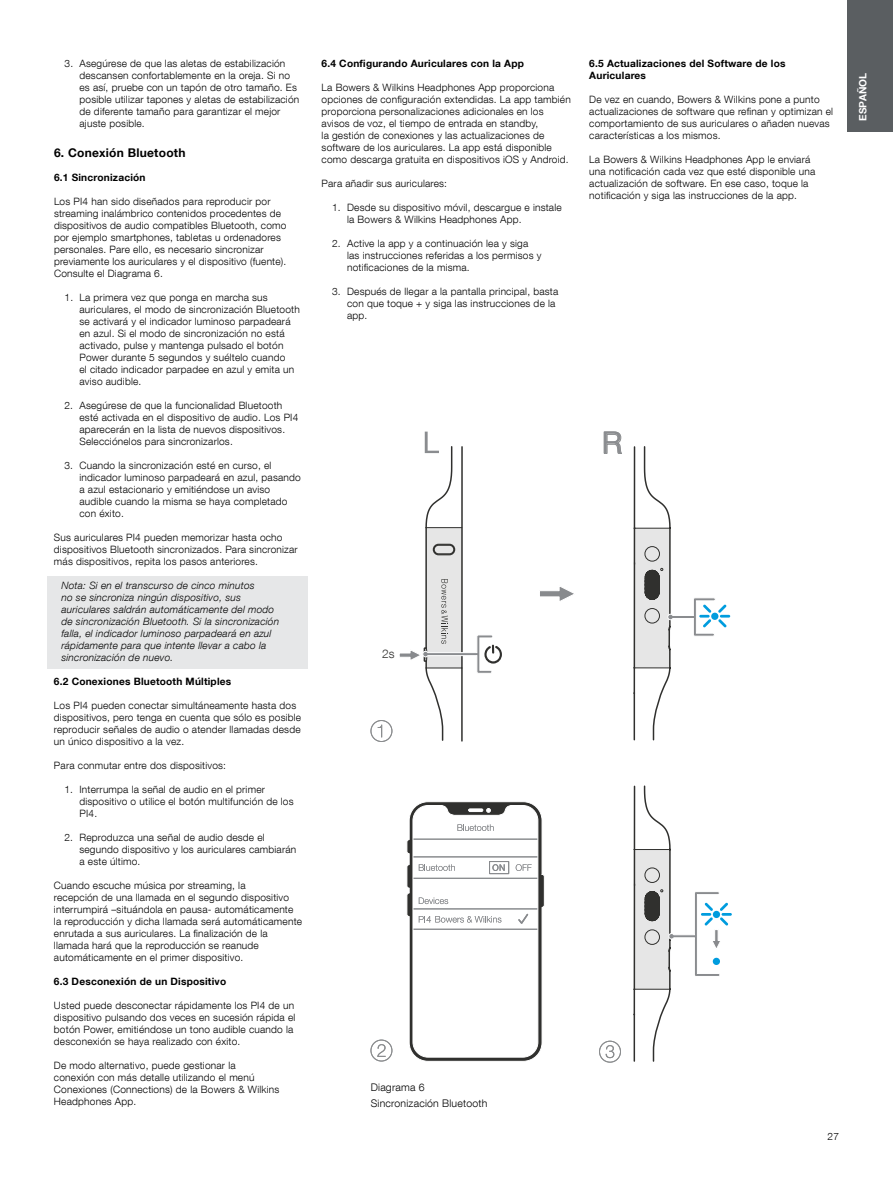
<style>
.page{position:relative;width:893px;height:1191px;background:#fff}
.page>*{position:absolute;margin:0;border:0;box-sizing:border-box;transform-origin:0 0}
.t1{font:30px "Helvetica Neue LT Com";color:#8a8c8f}
.t2{font:700 12px "Helvetica Neue LT Com";letter-spacing:.02em;color:#000}
.t3{font:300 12px "Helvetica Neue LT Com";color:#30302e}
.t4{font:300 10.5px/16.5px "Helvetica Neue LT Com";letter-spacing:.02em;color:#000}
.t5{font:300 10.2px/12px "Helvetica Neue LT Com";letter-spacing:.02em;color:#000}
.t6{font:italic 300 10.2px/12px "Helvetica Neue LT Com";letter-spacing:.02em;color:#000}
.t7{font:700 10.2px/12px "Helvetica Neue LT Com";letter-spacing:.02em;color:#000}
.t8{font:700 10.2px "Helvetica Neue LT Com";letter-spacing:.02em;color:#fff}
</style>
<div class="page">
<div style="left:847px;top:0;width:46px;height:132px;background:#5a5e61"></div>
<div style="left:48px;top:575px;width:260px;height:93px;background:#e6e7e8"></div>
<div style="left:371px;top:720px;width:21px;height:22px;border:1px solid #8b8d8f;border-radius:50%"></div>
<svg style="left:378px;top:724px;width:4px;height:13px"></svg>
<div style="left:371px;top:1039px;width:21px;height:22px;border:1px solid #8b8d8f;border-radius:50%"></div>
<svg style="left:377px;top:1044px;width:9px;height:13px"></svg>
<div style="left:599px;top:1040px;width:22px;height:22px;border:1px solid #8b8d8f;border-radius:50%"></div>
<svg style="left:606px;top:1045px;width:8px;height:13px"></svg>
<svg style="left:540px;top:587px;width:34px;height:14px"></svg>
<svg style="left:633px;top:446px;width:99px;height:616px"></svg>
<svg style="left:603px;top:431px;width:19px;height:23px"></svg>
<svg style="left:399px;top:431px;width:103px;height:311px"></svg>
<svg style="left:407px;top:801px;width:138px;height:260px"></svg>
<p class="t5" style="left:79px;top:57px;width:221px;text-indent:-15px">3. Asegúrese de que las aletas de estabilización descansen confortablemente en la oreja. Si no es así, pruebe con un tapón de otro tamaño. Es posible utilizar tapones y aletas de estabilización de diferente tamaño para garantizar el mejor ajuste posible.</p>
<p class="t2" style="left:54px;top:145px;width:133px">6. Conexión Bluetooth</p>
<p class="t7" style="left:54px;top:171px;width:93px">6.1 Sincronización</p>
<p class="t5" style="left:54px;top:195px;width:234px">Los PI4 han sido diseñados para reproducir por streaming inalámbrico contenidos procedentes de dispositivos de audio compatibles Bluetooth, como por ejemplo smartphones, tabletas u ordenadores personales. Pare ello, es necesario sincronizar previamente los auriculares y el dispositivo (fuente).<br>Consulte el Diagrama 6.</p>
<p class="t5" style="left:79px;top:291px;width:222px;text-indent:-15px">1. La primera vez que ponga en marcha sus auriculares, el modo de sincronización Bluetooth se activará y el indicador luminoso parpadeará en azul. Si el modo de sincronización no está activado, pulse y mantenga pulsado el botón Power durante 5 segundos y suéltelo cuando<br>el citado indicador parpadee en azul y emita un aviso audible.</p>
<p class="t5" style="left:79px;top:399px;width:220px;text-indent:-15px">2. Asegúrese de que la funcionalidad Bluetooth esté activada en el dispositivo de audio. Los PI4 aparecerán en la lista de nuevos dispositivos.<br>Selecciónelos para sincronizarlos.</p>
<p class="t5" style="left:79px;top:459px;width:223px;text-indent:-15px">3. Cuando la sincronización esté en curso, el indicador luminoso parpadeará en azul, pasando a azul estacionario y emitiéndose un aviso audible cuando la misma se haya completado con éxito.</p>
<p class="t5" style="left:54px;top:531px;width:245px">Sus auriculares PI4 pueden memorizar hasta ocho dispositivos Bluetooth sincronizados. Para sincronizar más dispositivos, repita los pasos anteriores.</p>
<p class="t6" style="left:61px;top:579px;width:219px">Nota: Si en el transcurso de cinco minutos<br>no se sincroniza ningún dispositivo, sus auriculares saldrán automáticamente del modo de sincronización Bluetooth. Si la sincronización falla, el indicador luminoso parpadeará en azul rápidamente para que intente llevar a cabo la sincronización de nuevo.</p>
<p class="t7" style="left:54px;top:675px;width:179px">6.2 Conexiones Bluetooth Múltiples</p>
<p class="t5" style="left:54px;top:699px;width:249px">Los PI4 pueden conectar simultáneamente hasta dos dispositivos, pero tenga en cuenta que sólo es posible reproducir señales de audio o atender llamadas desde un único dispositivo a la vez.</p>
<p class="t5" style="left:54px;top:759px;width:174px">Para conmutar entre dos dispositivos:</p>
<p class="t5" style="left:79px;top:783px;width:216px;text-indent:-15px">1. Interrumpa la señal de audio en el primer dispositivo o utilice el botón multifunción de los<br>PI4.</p>
<p class="t5" style="left:79px;top:831px;width:218px;text-indent:-15px">2. Reproduzca una señal de audio desde el segundo dispositivo y los auriculares cambiarán a este último.</p>
<p class="t5" style="left:54px;top:879px;width:250px">Cuando escuche música por streaming, la<br>recepción de una llamada en el segundo dispositivo interrumpirá –situándola en pausa- automáticamente la reproducción y dicha llamada será automáticamente enrutada a sus auriculares. La finalización de la llamada hará que la reproducción se reanude automáticamente en el primer dispositivo.</p>
<p class="t7" style="left:54px;top:975px;width:174px">6.3 Desconexión de un Dispositivo</p>
<p class="t5" style="left:54px;top:999px;width:243px">Usted puede desconectar rápidamente los PI4 de un dispositivo pulsando dos veces en sucesión rápida el botón Power, emitiéndose un tono audible cuando la desconexión se haya realizado con éxito.</p>
<p class="t5" style="left:54px;top:1059px;width:227px">De modo alternativo, puede gestionar la<br>conexión con más detalle utilizando el menú Conexiones (Connections) de la Bowers &amp; Wilkins Headphones App.</p>
<p class="t7" style="left:322px;top:57px;width:204px">6.4 Configurando Auriculares con la App</p>
<p class="t5" style="left:322px;top:81px;width:251px">La Bowers &amp; Wilkins Headphones App proporciona opciones de configuración extendidas. La app también proporciona personalizaciones adicionales en los avisos de voz, el tiempo de entrada en standby,<br>la gestión de conexiones y las actualizaciones de software de los auriculares. La app está disponible como descarga gratuita en dispositivos iOS y Android.</p>
<p class="t5" style="left:322px;top:177px;width:127px">Para añadir sus auriculares:</p>
<p class="t5" style="left:347px;top:201px;width:216px;text-indent:-15px">1. Desde su dispositivo móvil, descargue e instale la Bowers &amp; Wilkins Headphones App.</p>
<p class="t5" style="left:347px;top:237px;width:196px;text-indent:-15px">2. Active la app y a continuación lea y siga las instrucciones referidas a los permisos y notificaciones de la misma.</p>
<p class="t5" style="left:347px;top:285px;width:213px;text-indent:-15px">3. Después de llegar a la pantalla principal, basta con que toque + y siga las instrucciones de la app.</p>
<p class="t7" style="left:589px;top:57px;width:198px">6.5 Actualizaciones del Software de los<br>Auriculares</p>
<p class="t5" style="left:589px;top:93px;width:245px">De vez en cuando, Bowers &amp; Wilkins pone a punto actualizaciones de software que refinan y optimizan el comportamiento de sus auriculares o añaden nuevas características a los mismos.</p>
<p class="t5" style="left:589px;top:153px;width:227px">La Bowers &amp; Wilkins Headphones App le enviará una notificación cada vez que esté disponible una actualización de software. En ese caso, toque la notificación y siga las instrucciones de la app.</p>
<p class="t8" style="left:856px;top:121px;width:50px;rotate:-90deg">ESPAÑOL</p>
<h1 class="t1" style="left:602px;top:424px;width:22px">R</h1>
<p class="t3" style="left:382px;top:646px;width:14px">2s</p>
<p class="t4" style="left:371px;top:1078px;width:118px">Diagrama 6<br>Sincronización Bluetooth</p>
<p class="t5" style="left:827px;top:1130px;width:13px">27</p>
</div>
